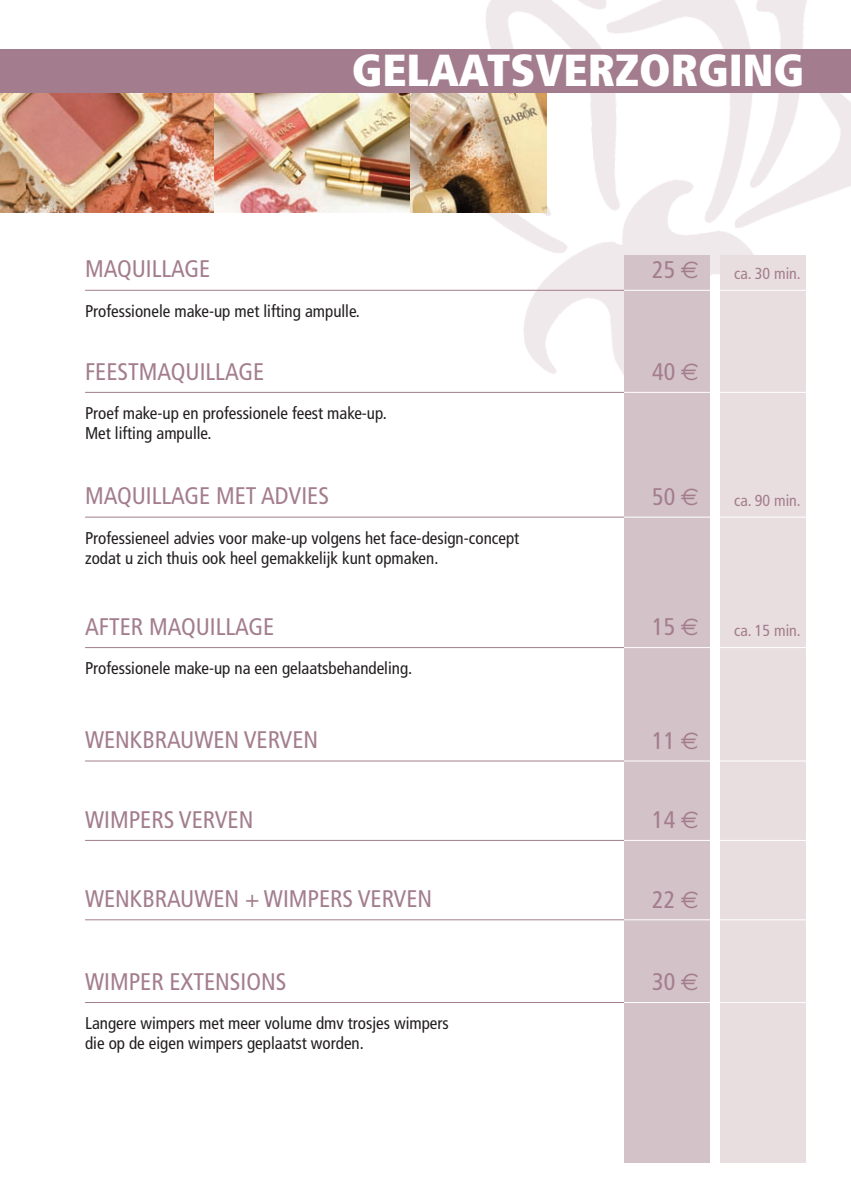
<style>
.page{position:relative;width:851px;height:1191px;background:#fff}
.page>*{position:absolute;margin:0;border:0;box-sizing:border-box;transform-origin:0 0}
.t1{font:900 condensed 44.8px "Frutiger";color:#fff}
.t2{font:condensed 24px "Frutiger";color:#a37d8d}
.t3{font:condensed 17px/20.4px "Frutiger";color:#231f20}
.t4{font:condensed 16px "Frutiger";color:#a37d8d}
.s1{font-family:"Euro Sans";font-stretch:normal}
</style>
<div class="page">
<img style="left:231px;top:0;width:619px;height:411px">
<div style="left:624px;top:255px;width:85px;height:907px;background:#d3c2c7"></div>
<div style="left:720px;top:255px;width:85px;height:907px;background:#e8dee0"></div>
<hr style="left:85px;top:392px;width:539px;height:1px;background:#a37d8d">
<hr style="left:624px;top:392px;width:190px;height:1px;background:#fff">
<hr style="left:85px;top:516px;width:539px;height:1px;background:#a37d8d">
<hr style="left:624px;top:516px;width:190px;height:1px;background:#fff">
<hr style="left:85px;top:647px;width:539px;height:1px;background:#a37d8d">
<hr style="left:624px;top:647px;width:190px;height:1px;background:#fff">
<hr style="left:85px;top:1002px;width:539px;height:1px;background:#a37d8d">
<hr style="left:624px;top:1002px;width:190px;height:1px;background:#fff">
<hr style="left:85px;top:760px;width:539px;height:1px;background:#a37d8d">
<hr style="left:624px;top:760px;width:190px;height:1px;background:#fff">
<hr style="left:85px;top:840px;width:539px;height:1px;background:#a37d8d">
<hr style="left:624px;top:840px;width:190px;height:1px;background:#fff">
<hr style="left:85px;top:919px;width:539px;height:1px;background:#a37d8d">
<hr style="left:624px;top:919px;width:190px;height:1px;background:#fff">
<hr style="left:85px;top:290px;width:539px;height:1px;background:#a37d8d">
<hr style="left:624px;top:290px;width:190px;height:1px;background:#fff">
<img style="left:213px;top:93px;width:333px;height:120px">
<img style="left:0;top:93px;width:213px;height:120px">
<div style="left:0;top:49px;width:850px;height:44px;background:#a37d8d"></div>
<h1 class="t1" style="left:352px;top:52px;width:454px">GELAATSVERZORGING</h1>
<h2 class="t2" style="left:85px;top:259px;width:127px">MAQUILLAGE</h2>
<p class="t3" style="left:85px;top:302px;width:276px">Professionele make-up met lifting ampulle.</p>
<h2 class="t2" style="left:85px;top:361px;width:180px">FEESTMAQUILLAGE</h2>
<p class="t3" style="left:85px;top:404px;width:303px">Proef make-up en professionele feest make-up.<br>Met lifting ampulle.</p>
<h2 class="t2" style="left:85px;top:486px;width:245px">MAQUILLAGE MET ADVIES</h2>
<p class="t3" style="left:85px;top:529px;width:435px">Professieneel advies voor make-up volgens het face-design-concept zodat u zich thuis ook heel gemakkelijk kunt opmaken.</p>
<h2 class="t2" style="left:85px;top:617px;width:191px">AFTER MAQUILLAGE</h2>
<p class="t3" style="left:85px;top:659px;width:328px">Professionele make-up na een gelaatsbehandeling.</p>
<h2 class="t2" style="left:652px;top:260px;width:48px">25 <span class="s1">€</span></h2>
<p class="t4" style="left:734px;top:267px;width:68px">ca. 30 min.</p>
<h2 class="t2" style="left:652px;top:362px;width:48px">40 <span class="s1">€</span></h2>
<h2 class="t2" style="left:652px;top:487px;width:48px">50 <span class="s1">€</span></h2>
<p class="t4" style="left:734px;top:494px;width:68px">ca. 90 min.</p>
<h2 class="t2" style="left:652px;top:617px;width:48px">15 <span class="s1">€</span></h2>
<p class="t4" style="left:734px;top:624px;width:68px">ca. 15 min.</p>
<h2 class="t2" style="left:85px;top:730px;width:234px">WENKBRAUWEN VERVEN</h2>
<h2 class="t2" style="left:652px;top:731px;width:48px">11 <span class="s1">€</span></h2>
<h2 class="t2" style="left:85px;top:809px;width:170px">WIMPERS VERVEN</h2>
<h2 class="t2" style="left:652px;top:810px;width:48px">14 <span class="s1">€</span></h2>
<h2 class="t2" style="left:85px;top:889px;width:348px">WENKBRAUWEN + WIMPERS VERVEN</h2>
<h2 class="t2" style="left:652px;top:889px;width:48px">22 <span class="s1">€</span></h2>
<h2 class="t2" style="left:85px;top:971px;width:203px">WIMPER EXTENSIONS</h2>
<p class="t3" style="left:85px;top:1014px;width:365px">Langere wimpers met meer volume dmv trosjes wimpers die op de eigen wimpers geplaatst worden.</p>
<h2 class="t2" style="left:652px;top:972px;width:48px">30 <span class="s1">€</span></h2>
</div>
